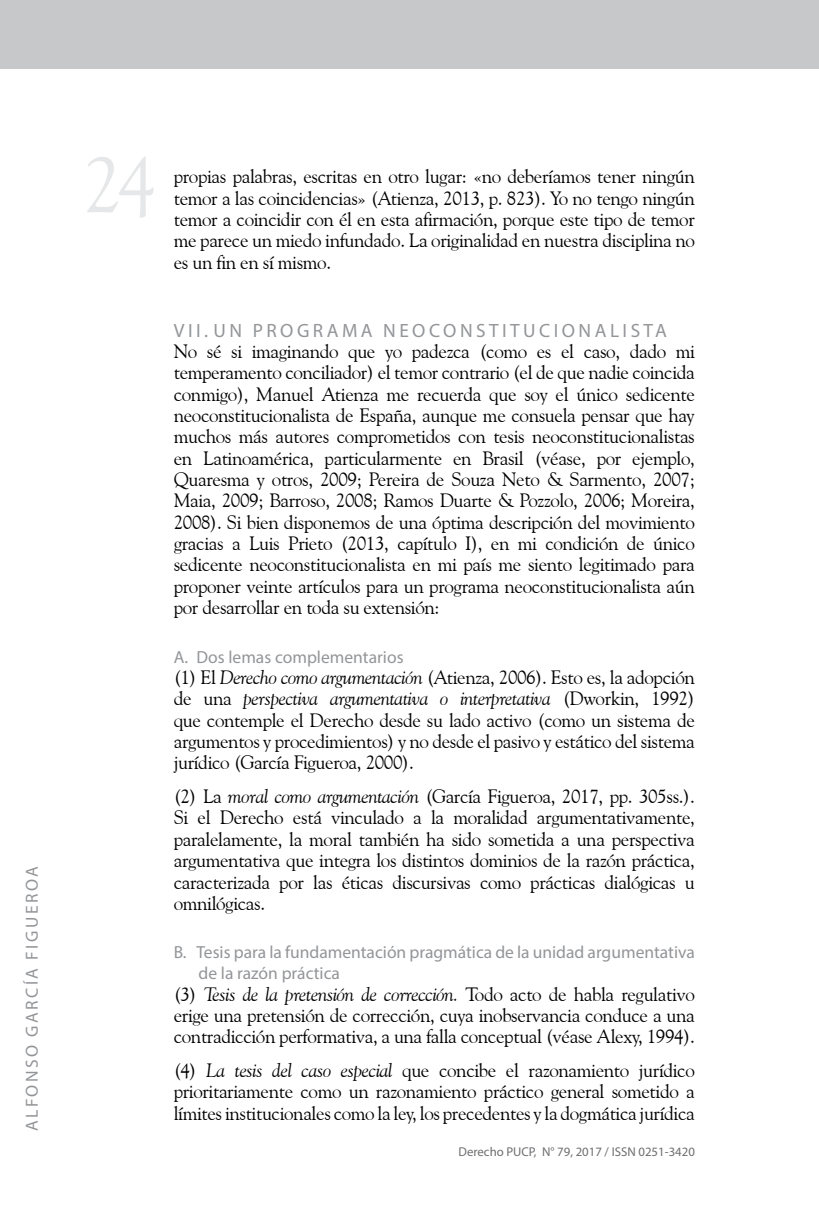
<style>
.page{position:relative;width:819px;height:1206px;background:#fff}
.page>*{position:absolute;margin:0;border:0;box-sizing:border-box;transform-origin:0 0}
.t1{font:78.75px "Goudy Old Style BT";color:#e6e7e8}
.t2{font:19.25px/21.3px "Goudy Old Style BT";letter-spacing:-.02em;color:#000;text-align:justify}
.t3{font:19.25px "Myriad Pro";letter-spacing:.18em;color:#939598}
.t4{font:17.5px/21px "Myriad Pro";color:#939598}
.t5{font:17.5px "Myriad Pro";letter-spacing:.14em;color:#939598}
.t6{font:12.78px "Myriad Pro";color:#6d6e71}
.s1{font-style:italic}
</style>
<div class="page">
<div style="left:0;top:0;width:819px;height:69px;background:#c7c8ca"></div>
<p class="t5" style="left:21px;top:1131px;width:266px;rotate:-90deg">ALFONSO GARCÍA FIGUEROA</p>
<h1 class="t1" style="left:83px;top:136px;width:75px">24</h1>
<p class="t2" style="left:174px;top:166px;width:522px">propias palabras, escritas en otro lugar: «no deberíamos tener ningún temor a las coincidencias» (Atienza, 2013, p. 823). Yo no tengo ningún temor a coincidir con él en esta afirmación, porque este tipo de temor me parece un miedo infundado. La originalidad en nuestra disciplina no es un fin en sí mismo.</p>
<p class="t3" style="left:174px;top:318px;width:494px">VII.UN PROGRAMA NEOCONSTITUCIONALISTA</p>
<p class="t2" style="left:174px;top:340px;width:522px">No sé si imaginando que yo padezca (como es el caso, dado mi temperamento conciliador) el temor contrario (el de que nadie coincida conmigo), Manuel Atienza me recuerda que soy el único sedicente neoconstitucionalista de España, aunque me consuela pensar que hay muchos más autores comprometidos con tesis neoconstitucionalistas en Latinoamérica, particularmente en Brasil (véase, por ejemplo, Quaresma y otros, 2009; Pereira de Souza Neto &amp; Sarmento, 2007; Maia, 2009; Barroso, 2008; Ramos Duarte &amp; Pozzolo, 2006; Moreira, 2008). Si bien disponemos de una óptima descripción del movimiento gracias a Luis Prieto (2013, capítulo I), en mi condición de único sedicente neoconstitucionalista en mi país me siento legitimado para proponer veinte artículos para un programa neoconstitucionalista aún por desarrollar en toda su extensión:</p>
<p class="t4" style="left:174px;top:646px;width:231px">A. Dos lemas complementarios</p>
<p class="t2" style="left:174px;top:666px;width:522px">(1) El <span class="s1">Derecho como argumentación</span> (Atienza, 2006). Esto es, la adopción de una <span class="s1">perspectiva argumentativa o interpretativa</span> (Dworkin, 1992) que contemple el Derecho desde su lado activo (como un sistema de argumentos y procedimientos) y no desde el pasivo y estático del sistema jurídico (García Figueroa, 2000).</p>
<p class="t2" style="left:174px;top:785px;width:522px">(2) La <span class="s1">moral como argumentación</span> (García Figueroa, 2017, pp. 305ss.).<br>Si el Derecho está vinculado a la moralidad argumentativamente, paralelamente, la moral también ha sido sometida a una perspectiva argumentativa que integra los distintos dominios de la razón práctica, caracterizada por las éticas discursivas como prácticas dialógicas u omnilógicas.</p>
<p class="t4" style="left:198px;top:941px;width:498px;text-indent:-25px">B. Tesis para la fundamentación pragmática de la unidad argumentativa de la razón práctica</p>
<p class="t2" style="left:174px;top:982px;width:522px">(3) <span class="s1">Tesis de la pretensión de corrección.</span> Todo acto de habla regulativo erige una pretensión de corrección, cuya inobservancia conduce a una contradicción performativa, a una falla conceptual (véase Alexy, 1994).</p>
<p class="t2" style="left:174px;top:1059px;width:522px">(4) <span class="s1">La tesis del caso especial</span> que concibe el razonamiento jurídico prioritariamente como un razonamiento práctico general sometido a límites institucionales como la ley, los precedentes y la dogmática jurídica</p>
<p class="t6" style="left:458px;top:1144px;width:238px">Derecho PUCP, N° 79, 2017 / ISSN 0251-3420</p>
</div>
